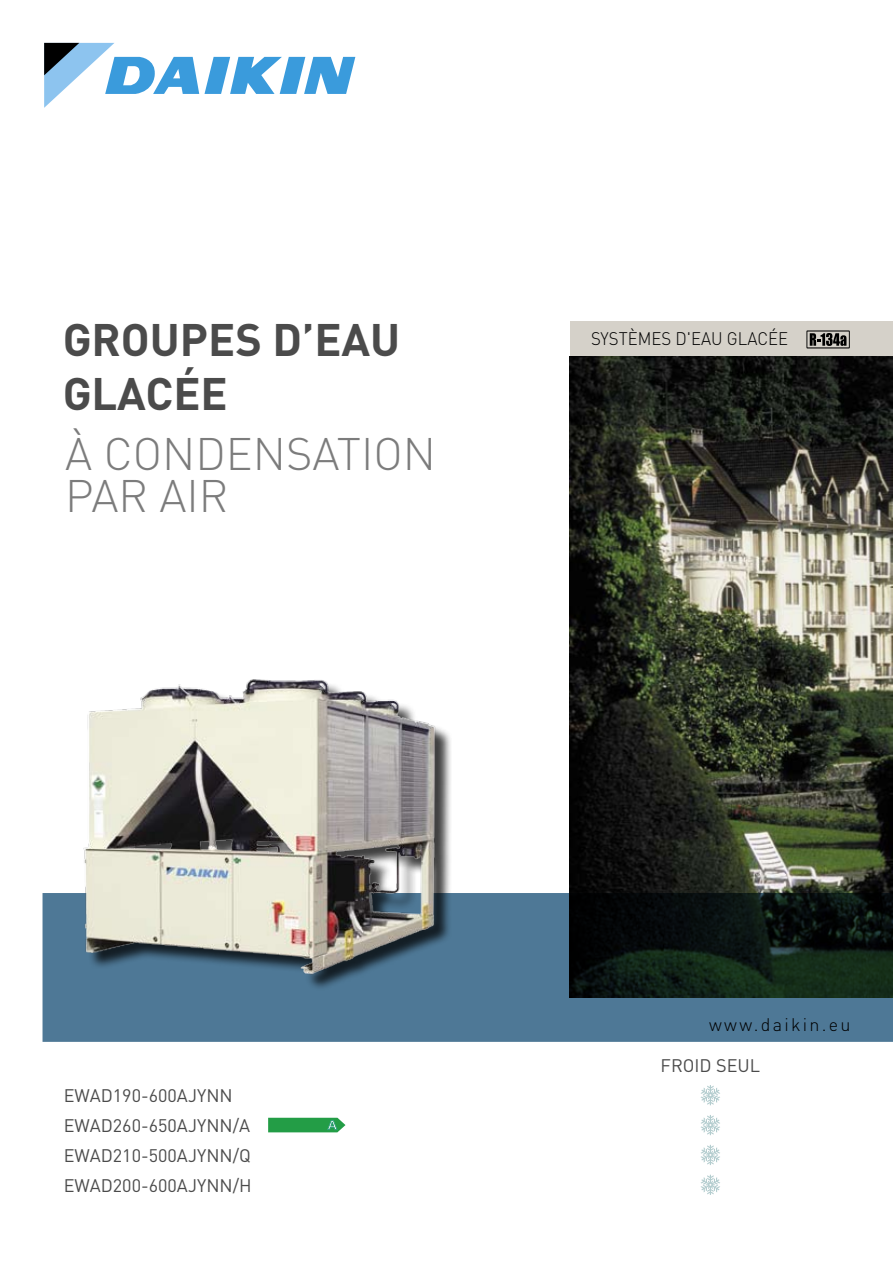
<style>
.page{position:relative;width:893px;height:1263px;background:#fff}
.page>*{position:absolute;margin:0;border:0;box-sizing:border-box;transform-origin:0 0}
.t1{font:300 45px/41.8px "DIN";color:#7c7c7c}
.t2{font:700 45px/54px "DIN";color:#4b4b4b}
.t3{font:18px/29.8px "DIN";color:#4b4b4b}
.t4{font:300 18px "DIN";color:#000;scale:.93 1}
.t5{font:300 18px "DIN";letter-spacing:.125em;color:#000}
</style>
<div class="page">
<div style="left:570px;top:322px;width:323px;height:68px;background:#d5d1c9"></div>
<img style="left:570px;top:356px;width:323px;height:537px">
<div style="left:807px;top:331px;width:43px;height:17px;border:1px solid #000"></div>
<svg style="left:810px;top:333px;width:36px;height:13px"></svg>
<svg style="left:44px;top:43px;width:311px;height:65px"></svg>
<svg style="left:43px;top:893px;width:850px;height:149px;background:#355364"></svg>
<svg style="left:700px;top:1085px;width:20px;height:20px"></svg>
<svg style="left:268px;top:1118px;width:77px;height:14px"></svg>
<svg style="left:701px;top:1115px;width:19px;height:20px"></svg>
<svg style="left:701px;top:1145px;width:19px;height:20px"></svg>
<svg style="left:700px;top:1175px;width:20px;height:20px"></svg>
<div style="left:86px;top:682px;width:366px;height:309px;background:#000;opacity:.75"></div>
<img style="left:79px;top:679px;width:364px;height:301px">
<h1 class="t2" style="left:63px;top:311px;width:339px">GROUPES D’EAU<br>GLACéE</h1>
<p class="t4" style="left:591px;top:326px;width:213px">SYSTÈMES D'EAU GLACÉE</p>
<h1 class="t1" style="left:65px;top:431px;width:372px">À CONDENSATION<br>PAR AIR</h1>
<p class="t5" style="left:709px;top:1013px;width:143px">WWW.DAIKIN.EU</p>
<p class="t3" style="left:64px;top:1081px;width:189px">EWAD190-600AJYNN<br>EWAD260-650AJYNN/A<br>EWAD210-500AJYNN/Q<br>EWAD200-600AJYNN/H</p>
<p class="t3" style="left:661px;top:1051px;width:101px">FROID SEUL</p>
</div>
